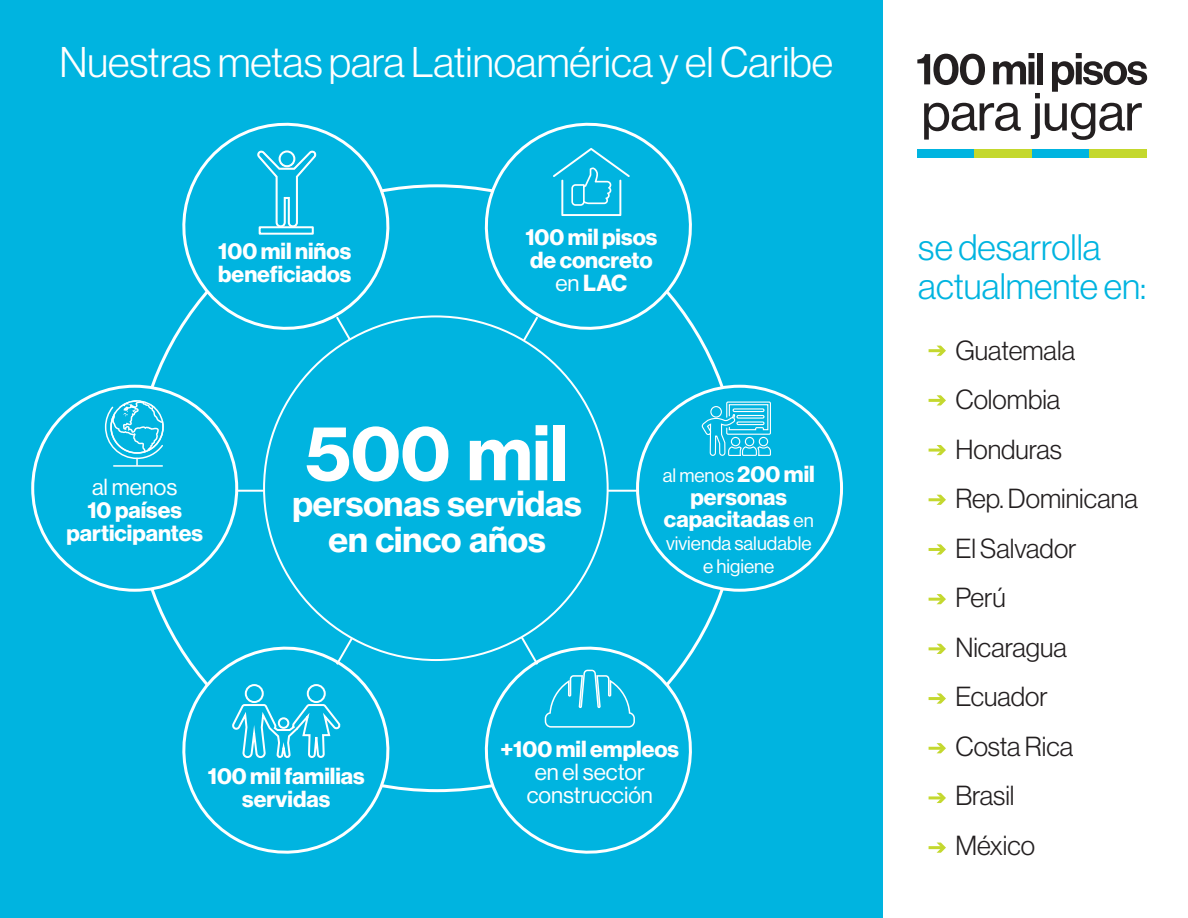
<style>
.page{position:relative;width:1188px;height:918px;background:#fff}
.page>*{position:absolute;margin:0;border:0;box-sizing:border-box;transform-origin:0 0}
.t1{font:73.95px "N Haas Grotesk TX Pro 75 Bd";letter-spacing:-.02em;color:#fff}
.t2{font:42px "N Haas Grotesk DS Pro 45 Lt";color:#fff}
.t3{font:36px/39px "N Haas Grotesk DS Pro 45 Lt";color:#00b4e0}
.t4{font:34.05px/35.8px "N Haas Grotesk TX Pro 75 Bd";letter-spacing:-.02em;color:#fff;text-align:center}
.t5{font:27px/49.5px "N Haas Grotesk DS Pro 45 Lt";color:#231f20}
.t6{font:22.8px/22.8px "N Haas Grotesk DS Pro 75 Bd";color:#fff;text-align:center}
.t7{font:22.8px/22.8px "N Haas Grotesk DS Pro 55 Rg";color:#fff;text-align:center}
.t8{font:19.05px/22.8px "N Haas Grotesk DS Pro 55 Rg";color:#fff;text-align:center}
.s1{font-family:"N Haas Grotesk DS Pro 55 Rg"}
.s2{font-family:"N Haas Grotesk DS Pro 75 Bd";font-size:22.8px}
.s3{font-family:"N Haas Grotesk DS Pro 55 Rg";font-size:19.05px}
</style>
<div class="page">
<svg style="left:917px;top:53px;width:230px;height:87px"></svg>
<div style="left:1032px;top:149px;width:57px;height:8px;background:#00b4e0"></div>
<div style="left:1089px;top:149px;width:58px;height:8px;background:#c4d82d"></div>
<div style="left:917px;top:149px;width:58px;height:8px;background:#00b4e0"></div>
<div style="left:975px;top:149px;width:57px;height:8px;background:#c4d82d"></div>
<hr style="left:929px;top:349px;width:14px;height:3px;background:#c4d82f">
<svg style="left:937px;top:346px;width:9px;height:10px"></svg>
<hr style="left:929px;top:399px;width:14px;height:3px;background:#c4d82f">
<svg style="left:937px;top:395px;width:9px;height:10px"></svg>
<hr style="left:929px;top:449px;width:14px;height:3px;background:#c4d82f">
<svg style="left:937px;top:445px;width:9px;height:10px"></svg>
<hr style="left:929px;top:498px;width:14px;height:3px;background:#c4d82f">
<svg style="left:937px;top:495px;width:9px;height:10px"></svg>
<hr style="left:929px;top:548px;width:14px;height:3px;background:#c4d82f">
<svg style="left:937px;top:544px;width:9px;height:11px"></svg>
<hr style="left:929px;top:598px;width:14px;height:3px;background:#c4d82f">
<svg style="left:937px;top:594px;width:9px;height:10px"></svg>
<hr style="left:929px;top:647px;width:14px;height:3px;background:#c4d82f">
<svg style="left:937px;top:644px;width:9px;height:10px"></svg>
<hr style="left:929px;top:697px;width:14px;height:3px;background:#c4d82f">
<svg style="left:937px;top:693px;width:9px;height:11px"></svg>
<hr style="left:929px;top:747px;width:14px;height:3px;background:#c4d82f">
<svg style="left:937px;top:743px;width:9px;height:10px"></svg>
<hr style="left:929px;top:796px;width:14px;height:3px;background:#c4d82f">
<svg style="left:937px;top:793px;width:9px;height:10px"></svg>
<hr style="left:929px;top:846px;width:14px;height:3px;background:#c4d82f">
<svg style="left:937px;top:843px;width:9px;height:10px"></svg>
<div style="left:0;top:0;width:882px;height:918px;background:#00b4e0"></div>
<svg style="left:472px;top:630px;width:234px;height:224px"></svg>
<svg style="left:170px;top:634px;width:232px;height:220px"></svg>
<svg style="left:168px;top:122px;width:234px;height:225px"></svg>
<svg style="left:472px;top:122px;width:232px;height:221px"></svg>
<svg style="left:553px;top:148px;width:77px;height:68px"></svg>
<svg style="left:256px;top:150px;width:61px;height:78px"></svg>
<div style="left:259px;top:226px;width:55px;height:9px;border:2px solid #fff"></div>
<div style="left:726px;top:402px;width:45px;height:33px;border:1px solid #fff"></div>
<svg style="left:702px;top:404px;width:69px;height:52px"></svg>
<div style="left:745px;top:437px;width:9px;height:9px;border:1px solid #fff;border-radius:50%"></div>
<svg style="left:230px;top:683px;width:112px;height:105px"></svg>
<svg style="left:104px;top:400px;width:60px;height:65px"></svg>
<hr style="left:114px;top:465px;width:48px;height:2px;background:#fff">
<svg style="left:545px;top:670px;width:90px;height:58px"></svg>
<svg style="left:334px;top:314px;width:206px;height:353px"></svg>
<hr style="left:237px;top:490px;width:401px;height:2px;background:#fff">
<div style="left:264px;top:316px;width:344px;height:344px;background:#00b4e0;border-radius:50%"></div>
<h2 class="t2" style="left:60px;top:38px;width:775px">Nuestras metas para Latinoamérica y el Caribe</h2>
<p class="t6" style="left:218px;top:240px;width:135px;text-align:left">100 mil niños beneficiados</p>
<p class="t6" style="left:525px;top:226px;width:134px">100 mil pisos de concreto <span class="s1">en</span> LAC</p>
<p class="t7" style="left:92px;top:476px;width:87px">al menos</p>
<p class="t6" style="left:66px;top:499px;width:138px">10 países participantes</p>
<h1 class="t1" style="left:305px;top:406px;width:266px">500 mil</h1>
<h3 class="t4" style="left:292px;top:486px;width:292px">personas servidas en cinco años</h3>
<p class="t8" style="left:663px;top:464px;width:153px">al menos <span class="s2">200 mil</span></p>
<p class="t6" style="left:664px;top:486px;width:152px">personas capacitadas <span class="s3">en</span></p>
<p class="t8" style="left:666px;top:532px;width:147px">vivienda saludable e higiene</p>
<p class="t6" style="left:208px;top:765px;width:158px">100 mil familias servidas</p>
<p class="t6" style="left:501px;top:738px;width:180px">+100 mil empleos</p>
<p class="t7" style="left:527px;top:761px;width:128px">en el sector construcción</p>
<h3 class="t3" style="left:918px;top:228px;width:229px">se desarrolla actualmente en:</h3>
<p class="t5" style="left:955px;top:326px;width:184px">Guatemala<br>Colombia<br>Honduras<br>Rep. Dominicana<br>El Salvador<br>Perú<br>Nicaragua<br>Ecuador<br>Costa Rica<br>Brasil<br>México</p>
</div>
